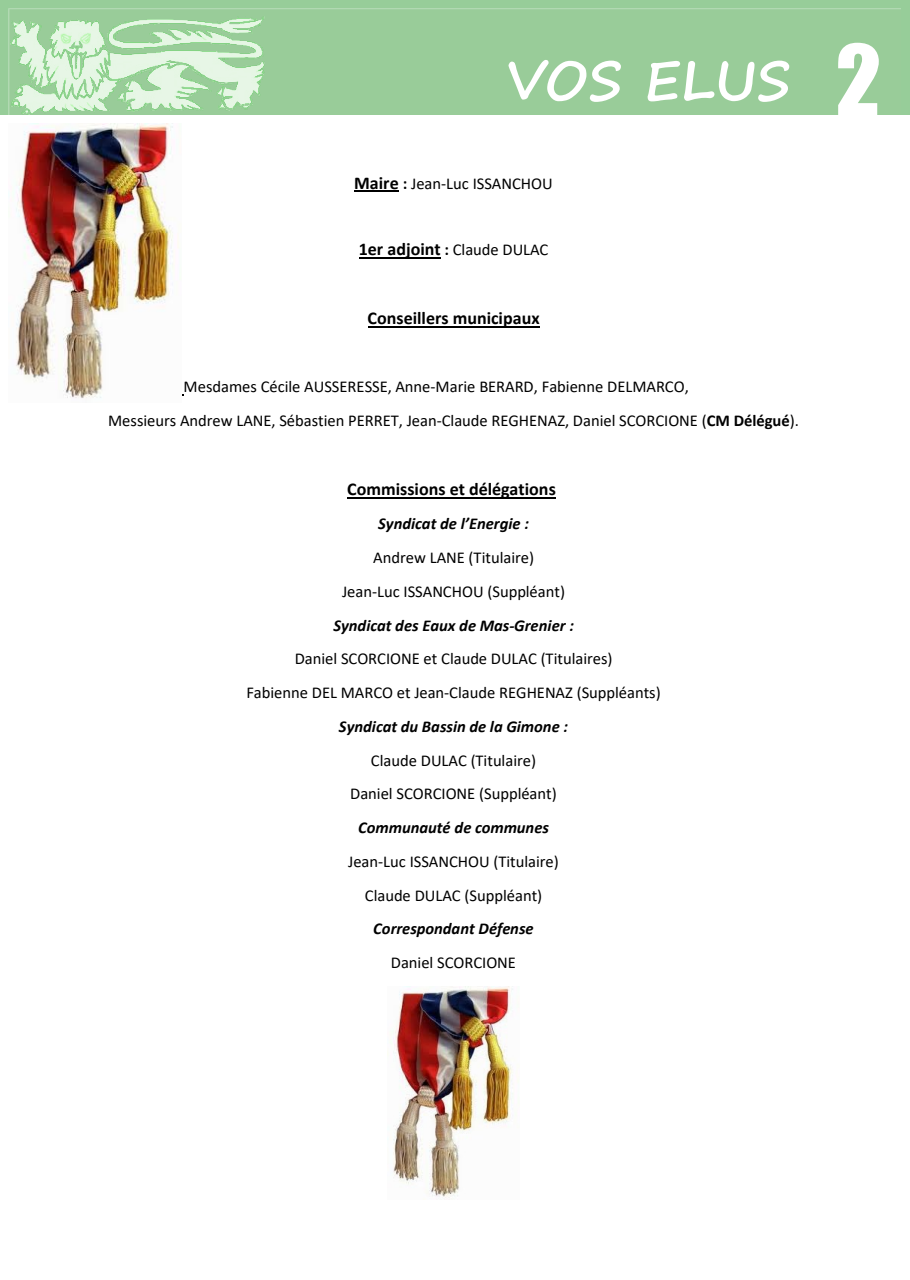
<style>
.page{position:relative;width:910px;height:1280px;background:#fff}
.page>*{position:absolute;margin:0;border:0;box-sizing:border-box;transform-origin:0 0}
.t1{font:700 54px "Segoe Print";color:#fff}
.t2{font:700 18px "Calibri";color:#000}
.t3{font:16.5px/33.9px "Calibri";color:#000;text-align:center}
.t4{font:italic 700 16.5px "Calibri";color:#000}
.s1{font-family:"Impact";font-weight:400;font-size:90px}
.s2{font-weight:700;font-size:18px}
.s3{font-weight:700}
</style>
<div class="page">
<div style="left:0;top:0;width:910px;height:114px;background:#97cd99"></div>
<img style="left:9px;top:9px;width:891px;height:106px">
<img style="left:10px;top:16px;width:255px;height:99px">
<hr style="left:354px;top:191px;width:45px;height:1px;background:#000">
<hr style="left:359px;top:257px;width:82px;height:1px;background:#000">
<hr style="left:368px;top:326px;width:172px;height:2px;background:#000">
<hr style="left:30px;top:394px;width:154px;height:1px;background:#000">
<hr style="left:347px;top:497px;width:209px;height:1px;background:#000">
<img style="left:387px;top:986px;width:132px;height:212px">
<img style="left:16px;top:123px;width:166px;height:276px">
<h1 class="t1" style="left:506px;top:31px;width:377px">VOS ELUS <span class="s1">2</span></h1>
<p class="t3" style="left:354px;top:166px;width:200px"><span class="s2">Maire</span> <span class="s3">:</span> Jean-Luc ISSANCHOU</p>
<p class="t3" style="left:359px;top:232px;width:191px"><span class="s2">1er adjoint</span> <span class="s3">:</span> Claude DULAC</p>
<p class="t2" style="left:368px;top:306px;width:174px">Conseillers municipaux</p>
<p class="t3" style="left:108px;top:370px;width:692px;text-align:left;text-indent:76px">Mesdames Cécile AUSSERESSE, Anne-Marie BERARD, Fabienne DELMARCO,<br>Messieurs Andrew LANE, Sébastien PERRET, Jean-Claude REGHENAZ, Daniel SCORCIONE (<span class="s3">CM Délégué</span>).</p>
<p class="t2" style="left:347px;top:477px;width:210px">Commissions et délégations</p>
<p class="t4" style="left:378px;top:512px;width:152px">Syndicat de l’Energie :</p>
<p class="t3" style="left:342px;top:540px;width:224px">Andrew LANE (Titulaire)<br>Jean-Luc ISSANCHOU (Suppléant)</p>
<p class="t4" style="left:333px;top:613px;width:242px">Syndicat des Eaux de Mas-Grenier :</p>
<p class="t3" style="left:246px;top:642px;width:416px">Daniel SCORCIONE et Claude DULAC (Titulaires)<br>Fabienne DEL MARCO et Jean-Claude REGHENAZ (Suppléants)</p>
<p class="t4" style="left:339px;top:715px;width:231px">Syndicat du Bassin de la Gimone :</p>
<p class="t3" style="left:350px;top:743px;width:208px">Claude DULAC (Titulaire)<br>Daniel SCORCIONE (Suppléant)</p>
<p class="t4" style="left:358px;top:816px;width:192px">Communauté de communes</p>
<p class="t3" style="left:348px;top:844px;width:212px">Jean-Luc ISSANCHOU (Titulaire)<br>Claude DULAC (Suppléant)</p>
<p class="t4" style="left:373px;top:917px;width:162px">Correspondant Défense</p>
<p class="t3" style="left:391px;top:945px;width:127px">Daniel SCORCIONE</p>
</div>
